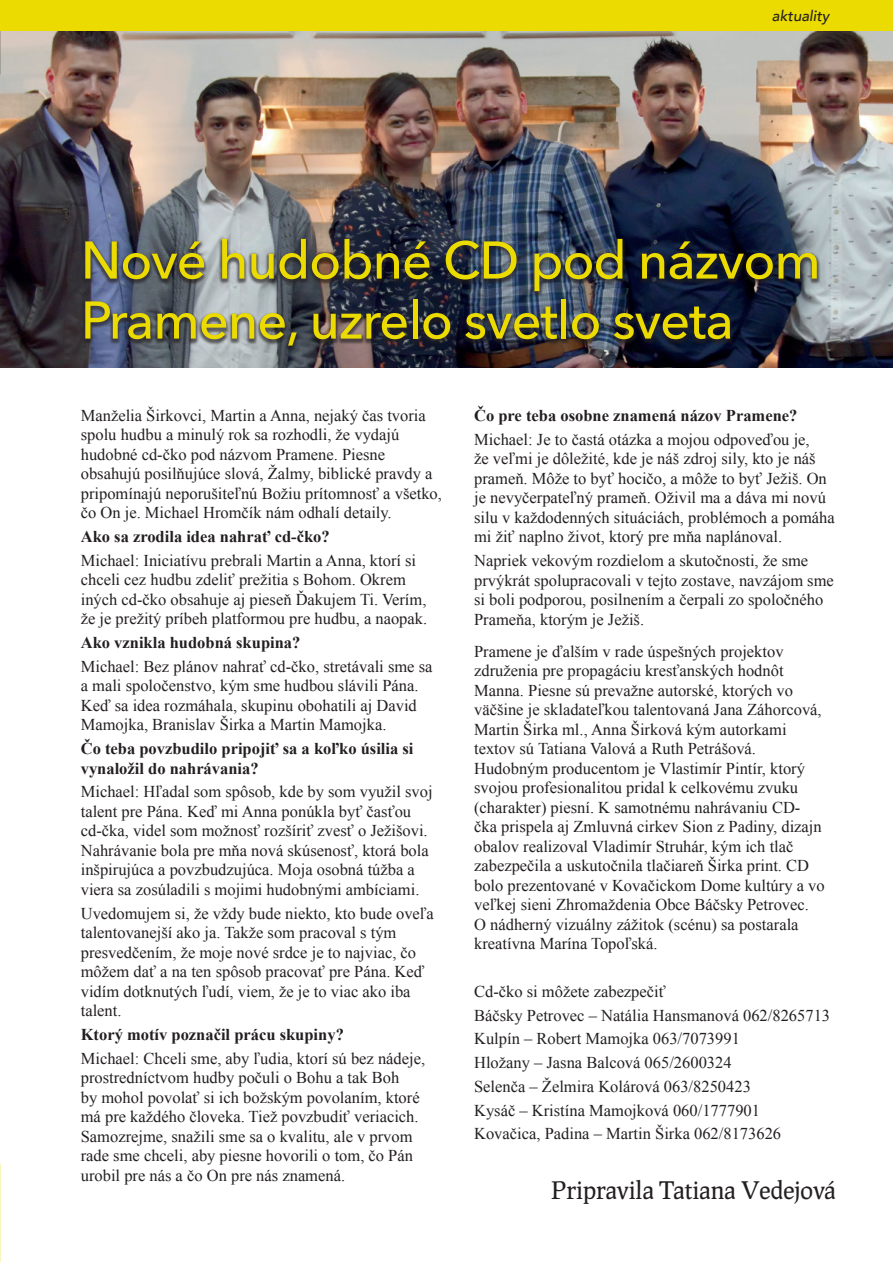
<style>
.page{position:relative;width:893px;height:1263px;background:#fff}
.page>*{position:absolute;margin:0;border:0;box-sizing:border-box;transform-origin:0 0}
.t1{font:500 52.5px/60px "Avenir Next";letter-spacing:-.02em;color:#ebdb01}
.t2{font:24px "Prociono";color:#231f20}
.t3{font:16.5px/19.5px "Times New Roman";color:#231f20}
.t4{font:700 16.5px/19.5px "Times New Roman";color:#231f20}
.t5{font:italic 500 15px "Avenir";color:#231f20}
</style>
<div class="page">
<img style="left:0;top:30px;width:893px;height:337px">
<div style="left:0;top:0;width:893px;height:30px;background:#ebdb01"></div>
<div style="left:81px;top:237px;width:740px;height:115px;background:#231f20;opacity:.65"></div>
<p class="t5" style="left:772px;top:7px;width:59px">aktuality</p>
<h1 class="t1" style="left:81px;top:229px;width:742px">Nové hudobné CD pod názvom<br>Pramene, uzrelo svetlo sveta</h1>
<p class="t3" style="left:81px;top:405px;width:363px">Manželia Širkovci, Martin a Anna, nejaký čas tvoria spolu hudbu a minulý rok sa rozhodli, že vydajú hudobné cd-čko pod názvom Pramene. Piesne obsahujú posilňujúce slová, Žalmy, biblické pravdy a pripomínajú neporušiteľnú Božiu prítomnosť a všetko, čo On je. Michael Hromčík nám odhalí detaily.</p>
<p class="t4" style="left:81px;top:526px;width:250px">Ako sa zrodila idea nahrať cd-čko?</p>
<p class="t3" style="left:81px;top:550px;width:348px">Michael: Iniciatívu prebrali Martin a Anna, ktorí si chceli cez hudbu zdeliť prežitia s Bohom. Okrem iných cd-čko obsahuje aj pieseň Ďakujem Ti. Verím, že je prežitý príbeh platformou pre hudbu, a naopak.</p>
<p class="t4" style="left:81px;top:632px;width:221px">Ako vznikla hudobná skupina?</p>
<p class="t3" style="left:81px;top:656px;width:353px">Michael: Bez plánov nahrať cd-čko, stretávali sme sa a mali spoločenstvo, kým sme hudbou slávili Pána.<br>Keď sa idea rozmáhala, skupinu obohatili aj David Mamojka, Branislav Širka a Martin Mamojka.</p>
<p class="t4" style="left:81px;top:738px;width:334px">Čo teba povzbudilo pripojiť sa a koľko úsilia si vynaložil do nahrávania?</p>
<p class="t3" style="left:81px;top:782px;width:353px">Michael: Hľadal som spôsob, kde by som využil svoj talent pre Pána. Keď mi Anna ponúkla byť časťou cd-čka, videl som možnosť rozšíriť zvesť o Ježišovi.<br>Nahrávanie bola pre mňa nová skúsenosť, ktorá bola inšpirujúca a povzbudzujúca. Moja osobná túžba a viera sa zosúladili s mojimi hudobnými ambíciami.</p>
<p class="t3" style="left:81px;top:903px;width:355px">Uvedomujem si, že vždy bude niekto, kto bude oveľa talentovanejší ako ja. Takže som pracoval s tým presvedčením, že moje nové srdce je to najviac, čo môžem dať a na ten spôsob pracovať pre Pána. Keď vidím dotknutých ľudí, viem, že je to viac ako iba talent.</p>
<p class="t4" style="left:81px;top:1024px;width:265px">Ktorý motív poznačil prácu skupiny?</p>
<p class="t3" style="left:81px;top:1048px;width:346px">Michael: Chceli sme, aby ľudia, ktorí sú bez nádeje, prostredníctvom hudby počuli o Bohu a tak Boh<br>by mohol povolať si ich božským povolaním, ktoré má pre každého človeka. Tiež povzbudiť veriacich.<br>Samozrejme, snažili sme sa o kvalitu, ale v prvom rade sme chceli, aby piesne hovorili o tom, čo Pán urobil pre nás a čo On pre nás znamená.</p>
<p class="t4" style="left:474px;top:405px;width:325px">Čo pre teba osobne znamená názov Pramene?</p>
<p class="t3" style="left:474px;top:429px;width:362px">Michael: Je to častá otázka a mojou odpoveďou je,<br>že veľmi je dôležité, kde je náš zdroj sily, kto je náš prameň. Môže to byť hocičo, a môže to byť Ježiš. On je nevyčerpateľný prameň. Oživil ma a dáva mi novú silu v každodenných situáciách, problémoch a pomáha mi žiť naplno život, ktorý pre mňa naplánoval.</p>
<p class="t3" style="left:474px;top:550px;width:361px">Napriek vekovým rozdielom a skutočnosti, že sme prvýkrát spolupracovali v tejto zostave, navzájom sme si boli podporou, posilnením a čerpali zo spoločného Prameňa, ktorým je Ježiš.</p>
<p class="t3" style="left:474px;top:641px;width:352px">Pramene je ďalším v rade úspešných projektov združenia pre propagáciu kresťanských hodnôt Manna. Piesne sú prevažne autorské, ktorých vo väčšine je skladateľkou talentovaná Jana Záhorcová, Martin Širka ml., Anna Širková kým autorkami textov sú Tatiana Valová a Ruth Petrášová.<br>Hudobným producentom je Vlastimír Pintír, ktorý svojou profesionalitou pridal k celkovému zvuku (charakter) piesní. K samotnému nahrávaniu CD&shy;čka prispela aj Zmluvná cirkev Sion z Padiny, dizajn obalov realizoval Vladimír Struhár, kým ich tlač zabezpečila a uskutočnila tlačiareň Širka print. CD bolo prezentované v Kovačickom Dome kultúry a vo veľkej sieni Zhromaždenia Obce Báčsky Petrovec.<br>O nádherný vizuálny zážitok (scénu) sa postarala kreatívna Marína Topoľská.</p>
<p class="t3" style="left:474px;top:979px;width:358px;line-height:23.7px">Cd-čko si môžete zabezpečiť<br>Báčsky Petrovec – Natália Hansmanová 062/8265713<br>Kulpín – Robert Mamojka 063/7073991<br>Hložany – Jasna Balcová 065/2600324<br>Selenča – Želmira Kolárová 063/8250423<br>Kysáč – Kristína Mamojková 060/1777901<br>Kovačica, Padina – Martin Širka 062/8173626</p>
<h2 class="t2" style="left:551px;top:1174px;width:286px">Pripravila Tatiana Vedejová</h2>
</div>
